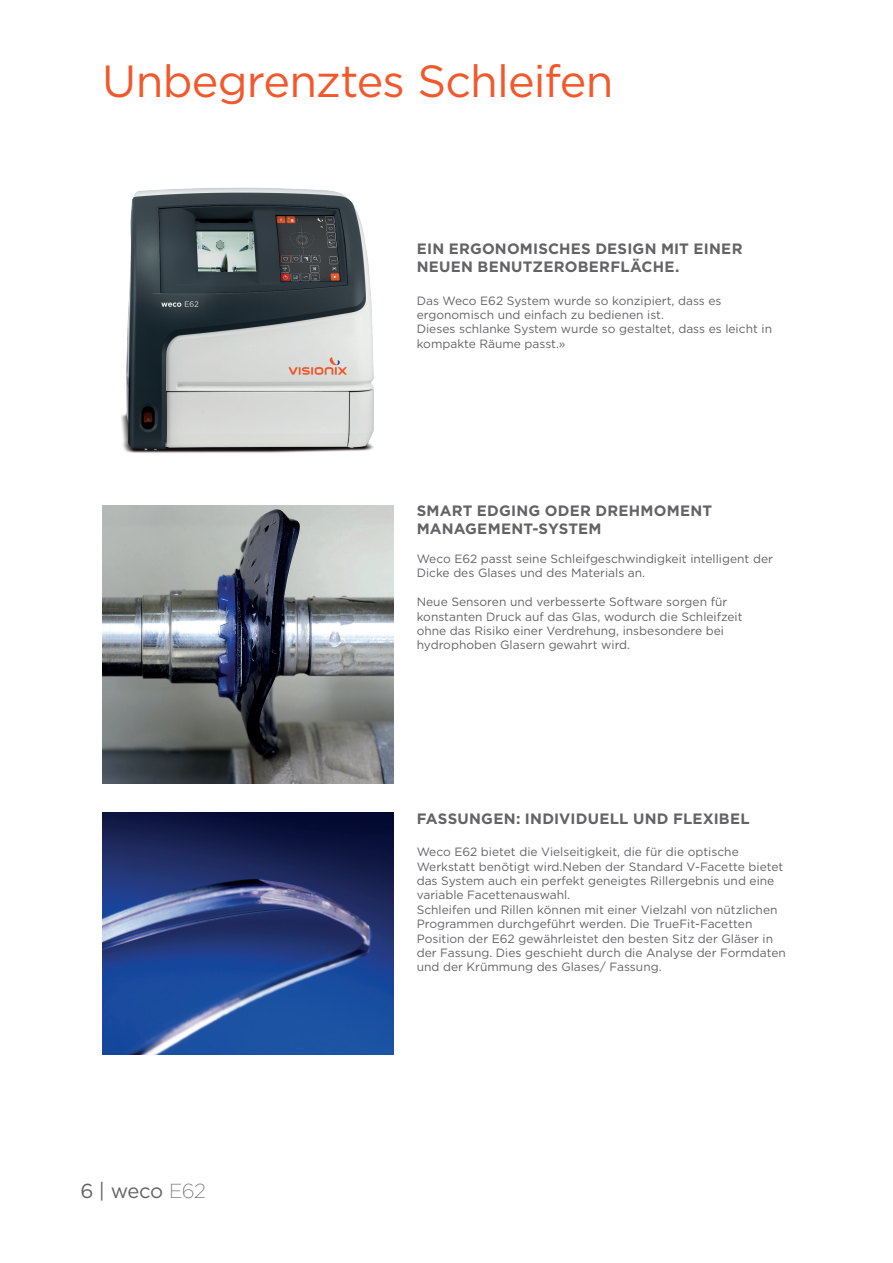
<style>
.page{position:relative;width:893px;height:1263px;background:#fff}
.page>*{position:absolute;margin:0;border:0;box-sizing:border-box;transform-origin:0 0}
.t1{font:45px "Gotham";letter-spacing:-.02em;color:#f1592c}
.t2{font:20.25px "Gotham";color:#636366}
.t3{font:700 15px/18px "Gotham";letter-spacing:.015em;color:#636366}
.t4{font:12px/14.4px "Gotham";color:#636366}
.s1{font-family:"Gotham Ex";font-weight:300}
</style>
<div class="page">
<img style="left:121px;top:187px;width:253px;height:266px">
<img style="left:102px;top:813px;width:292px;height:241px">
<img style="left:102px;top:505px;width:292px;height:278px">
<p class="t1" style="left:102px;top:56px;width:513px">Unbegrenztes Schleifen</p>
<p class="t3" style="left:417px;top:239px;width:327px">EIN ERGONOMISCHES DESIGN MIT EINER<br>NEUEN BENUTZEROBERFLÄCHE.</p>
<p class="t4" style="left:417px;top:293px;width:306px">Das Weco E62 System wurde so konzipiert, dass es ergonomisch und einfach zu bedienen ist.</p>
<p class="t4" style="left:417px;top:322px;width:357px">Dieses schlanke System wurde so gestaltet, dass es leicht in kompakte Räume passt.»</p>
<p class="t3" style="left:417px;top:502px;width:297px">SMART EDGING ODER DREHMOMENT</p>
<p class="t3" style="left:417px;top:520px;width:186px">MANAGEMENT-SYSTEM</p>
<p class="t4" style="left:417px;top:551px;width:358px">Weco E62 passt seine Schleifgeschwindigkeit intelligent der<br>Dicke des Glases und des Materials an.</p>
<p class="t4" style="left:417px;top:595px;width:327px">Neue Sensoren und verbesserte Software sorgen für konstanten Druck auf das Glas, wodurch die Schleifzeit</p>
<p class="t4" style="left:417px;top:623px;width:309px">ohne das Risiko einer Verdrehung, insbesondere bei hydrophoben Glasern gewahrt wird.</p>
<h2 class="t2" style="left:80px;top:1179px;width:127px">6 | weco <span class="s1">E62</span></h2>
<p class="t3" style="left:417px;top:809px;width:335px">FASSUNGEN: INDIVIDUELL UND FLEXIBEL</p>
<p class="t4" style="left:417px;top:844px;width:368px">Weco E62 bietet die Vielseitigkeit, die für die optische Werkstatt benötigt wird.Neben der Standard V-Facette bietet das System auch ein perfekt geneigtes Rillergebnis und eine variable Facettenauswahl.</p>
<p class="t4" style="left:417px;top:902px;width:371px">Schleifen und Rillen können mit einer Vielzahl von nützlichen Programmen durchgeführt werden. Die TrueFit-Facetten Position der E62 gewährleistet den besten Sitz der Gläser in der Fassung. Dies geschieht durch die Analyse der Formdaten und der Krümmung des Glases/ Fassung.</p>
</div>
